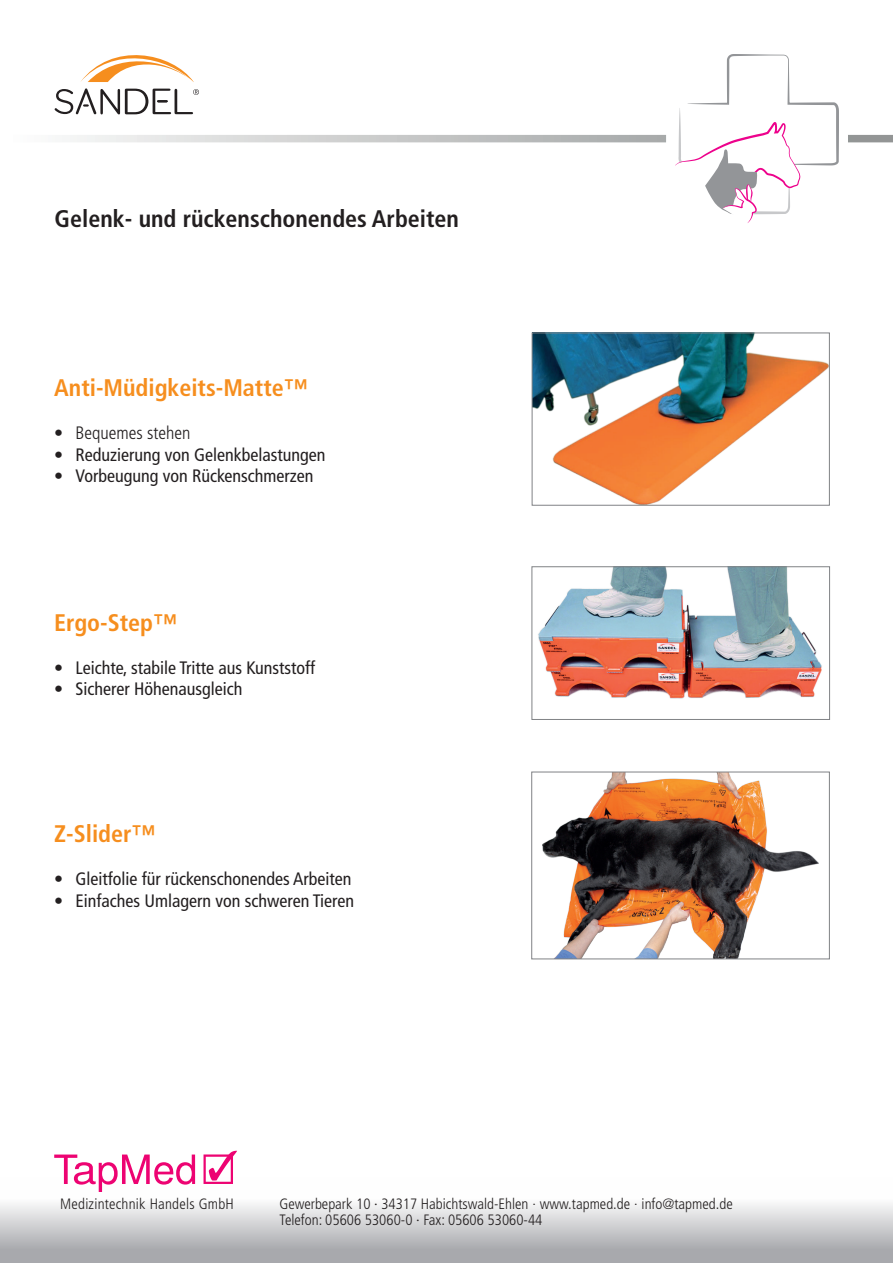
<style>
.page{position:relative;width:893px;height:1263px;background:#fff}
.page>*{position:absolute;margin:0;border:0;box-sizing:border-box;transform-origin:0 0}
.t1{font:700 condensed 24px "Frutiger LT Std";color:#f68e1e}
.t2{font:700 condensed 24px "Frutiger LT Std";color:#231f20}
.t3{font:condensed 18px "Frutiger LT Std";color:#231f20}
.t4{font:300 condensed 18px "Frutiger LT Std";color:#231f20}
.t5{font:300 condensed 15px/16.5px "Frutiger LT Std";color:#231f20}
.s1{font-weight:300}
.s2{font-stretch:normal}
</style>
<div class="page">
<svg style="left:70px;top:135px;width:823px;height:7px;background:#c8cac9"></svg>
<svg style="left:662px;top:54px;width:190px;height:169px"></svg>
<div style="left:0;top:1177px;width:893px;height:86px;background:linear-gradient(to bottom,#fff,#a0a1a5)"></div>
<svg style="left:204px;top:1151px;width:33px;height:33px"></svg>
<svg style="left:54px;top:1154px;width:141px;height:37px"></svg>
<svg style="left:80px;top:55px;width:114px;height:27px"></svg>
<svg style="left:55px;top:88px;width:144px;height:26px"></svg>
<img style="left:534px;top:335px;width:294px;height:168px">
<div style="left:532px;top:333px;width:298px;height:172px;border:1px solid #808285"></div>
<img style="left:538px;top:568px;width:284px;height:131px">
<div style="left:532px;top:566px;width:298px;height:154px;border:1px solid #808285"></div>
<img style="left:543px;top:774px;width:275px;height:183px">
<div style="left:531px;top:772px;width:299px;height:187px;border:1px solid #808285"></div>
<h1 class="t2" style="left:55px;top:204px;width:406px">Gelenk- und rückenschonendes Arbeiten</h1>
<h1 class="t1" style="left:54px;top:373px;width:255px">Anti-Müdigkeits-Matte™</h1>
<p class="t4" style="left:54px;top:422px;width:138px">• Bequemes stehen</p>
<p class="t3" style="left:54px;top:444px;width:273px"><span class="s1">•</span> Reduzierung von Gelenkbelastungen</p>
<p class="t3" style="left:54px;top:465px;width:261px"><span class="s1">•</span> Vorbeugung von Rückenschmerzen</p>
<h1 class="t1" style="left:54px;top:608px;width:124px">Ergo-Step™</h1>
<p class="t3" style="left:54px;top:657px;width:262px"><span class="s1">•</span> Leichte, stabile Tritte aus Kunststoff</p>
<p class="t3" style="left:54px;top:679px;width:190px"><span class="s1">•</span> Sicherer Höhenausgleich</p>
<h1 class="t1" style="left:54px;top:819px;width:103px">Z-Slider™</h1>
<p class="t3" style="left:54px;top:868px;width:299px"><span class="s1">•</span> Gleitfolie für rückenschonendes Arbeiten</p>
<p class="t3" style="left:54px;top:890px;width:301px"><span class="s1">•</span> Einfaches Umlagern von schweren Tieren</p>
<p class="t5" style="left:60px;top:1195px;width:175px">Medizintechnik Handels GmbH</p>
<p class="t5" style="left:279px;top:1195px;width:455px">Gewerbepark 10 · 34317 Habichtswald-Ehlen <span class="s2">∙</span> www.tapmed.de <span class="s2">∙</span> info@tapmed.de<br>Telefon: 05606 53060-0 · Fax: 05606 53060-44</p>
</div>
